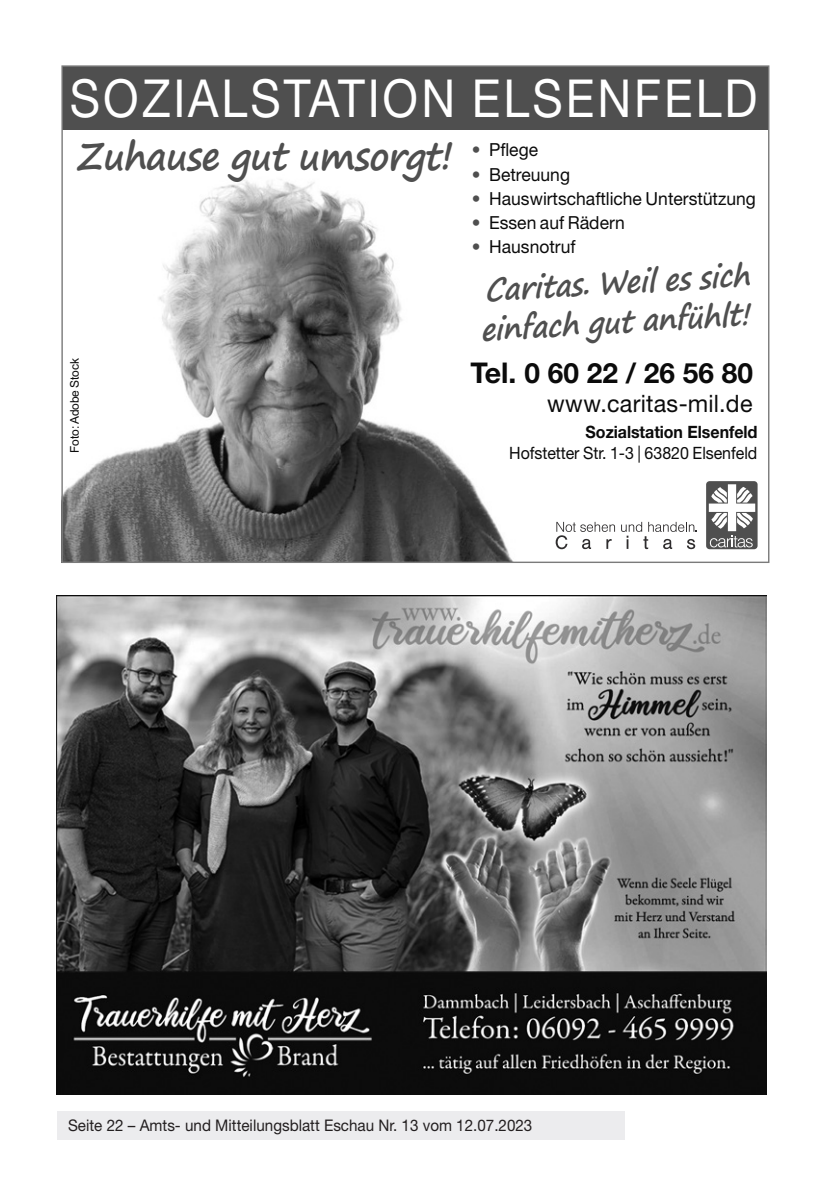
<style>
.page{position:relative;width:840px;height:1191px;background:#fff}
.page>*{position:absolute;margin:0;border:0;box-sizing:border-box;transform-origin:0 0}
.t1{font:52.4px "DSV4 Helvetica Neue Rg";letter-spacing:.045em;color:#fff;scale:.92 1}
.t2{font:700 38.6px "Segoe Print";color:#4f4f4f;scale:.92 1}
.t3{font:italic 700 30.8px/39.2px "Segoe Print";color:#4f4f4f;scale:.91 1}
.t4{font:700 28px "Helvetica Neue LT Pro";color:#0b0b0b}
.t5{font:24px "DSV4 Helvetica Neue Rg";color:#0b0b0b}
.t6{font:20px "Arial";color:#231f20}
.t7{font:18px "DSV4 Helvetica Neue Rg";letter-spacing:-.015em;color:#0b0b0b}
.t8{font:17px "DSV4 Helvetica Neue Rg";letter-spacing:-.015em;color:#0b0b0b}
.t9{font:700 17px "DSV4 Helvetica Neue";letter-spacing:-.015em;color:#0b0b0b}
.t10{font:16px "Helvetica Neue LT Std";color:#231f20;scale:.95 1}
.t11{font:12px "Arial";letter-spacing:-.015em;color:#0b0b0b}
.s1{color:#4f4f4f}
.s2{font-size:28.6px}
</style>
<div class="page">
<img style="left:57px;top:595px;width:708px;height:499px">
<div style="left:63px;top:66px;width:705px;height:63px;background:#4f4f4f"></div>
<img style="left:63px;top:180px;width:450px;height:381px">
<svg style="left:555px;top:522px;width:59px;height:27px"></svg>
<svg style="left:621px;top:522px;width:75px;height:27px"></svg>
<svg style="left:705px;top:481px;width:52px;height:68px"></svg>
<svg style="left:708px;top:484px;width:46px;height:63px"></svg>
<div style="left:57px;top:1111px;width:567px;height:29px;background:#ececee"></div>
<h1 class="t1" style="left:70px;top:76px;width:749px">SOZIALSTATION ELSENFELD</h1>
<h2 class="t2" style="left:77px;top:138px;width:413px">Zuhause gut umsorgt!</h2>
<p class="t11" style="left:68px;top:453px;width:96px;rotate:-90deg">Foto: Adobe Stock</p>
<p class="t7" style="left:471px;top:142px;width:68px"><span class="s1">•</span> Pflege</p>
<p class="t7" style="left:471px;top:166px;width:100px"><span class="s1">•</span> Betreuung</p>
<p class="t7" style="left:471px;top:190px;width:286px"><span class="s1">•</span> Hauswirtschaftliche Unterstützung</p>
<p class="t7" style="left:471px;top:215px;width:155px"><span class="s1">•</span> Essen auf Rädern</p>
<p class="t7" style="left:471px;top:239px;width:105px"><span class="s1">•</span> Hausnotruf</p>
<h3 class="t3" style="left:477px;top:273px;width:300px;rotate:-3deg">Caritas. Weil es sich einfach gut anfühlt!</h3>
<h3 class="t4" style="left:470px;top:357px;width:284px"><span class="s2">Tel.</span> 0 60 22 / 26 56 80</h3>
<h3 class="t5" style="left:546px;top:393px;width:207px">www.caritas-mil.de</h3>
<p class="t9" style="left:585px;top:422px;width:173px">Sozialstation Elsenfeld</p>
<p class="t8" style="left:509px;top:445px;width:250px">Hofstetter Str. 1-3 | 63820 Elsenfeld</p>
<p class="t10" style="left:68px;top:1116px;width:490px">Seite 22 – Amts- und Mitteilungsblatt Eschau Nr. 13 vom 12.07.2023</p>
<p class="t6" style="left:71px;top:1117px;width:24px">22</p>
</div>
